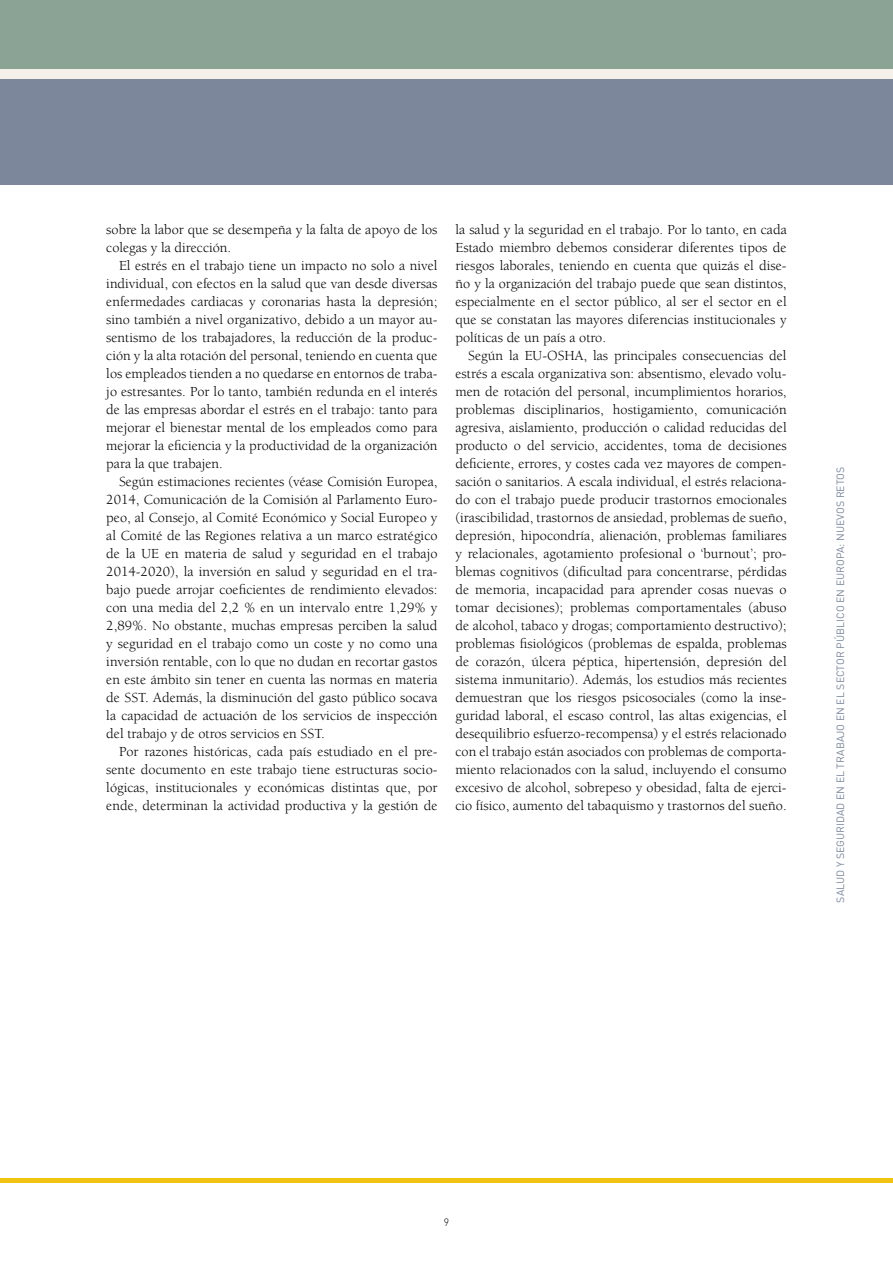
<style>
.page{position:relative;width:893px;height:1263px;background:#fff}
.page>*{position:absolute;margin:0;border:0;box-sizing:border-box;transform-origin:0 0}
.t1{font:14.25px/18px "Berkeley";color:#000;text-align:justify}
.t2{font:10.5px "DIN";color:#7c879c}
.t3{font:300 10.5px "DIN";color:#000}
</style>
<div class="page">
<div style="left:0;top:79px;width:893px;height:106px;background:#7c879c"></div>
<div style="left:0;top:68px;width:893px;height:11px;background:#f5f1ea"></div>
<hr style="left:0;top:1178px;width:893px;height:4px;background:#f1c413">
<div style="left:0;top:0;width:893px;height:68px;background:#8aa395"></div>
<p class="t1" style="left:106px;top:221px;width:333px">sobre la labor que se desempeña y la falta de apoyo de los colegas y la dirección.</p>
<p class="t1" style="left:106px;top:257px;width:333px;text-indent:13px">El estrés en el trabajo tiene un impacto no solo a nivel individual, con efectos en la salud que van desde diversas enfermedades cardiacas y coronarias hasta la depresión; sino también a nivel organizativo, debido a un mayor au&shy;sentismo de los trabajadores, la reducción de la produc&shy;ción y la alta rotación del personal, teniendo en cuenta que los empleados tienden a no quedarse en entornos de traba&shy;jo estresantes. Por lo tanto, también redunda en el interés de las empresas abordar el estrés en el trabajo: tanto para mejorar el bienestar mental de los empleados como para mejorar la eficiencia y la productividad de la organización para la que trabajen.</p>
<p class="t1" style="left:106px;top:473px;width:333px;text-indent:13px">Según estimaciones recientes (véase Comisión Europea, 2014, Comunicación de la Comisión al Parlamento Euro&shy;peo, al Consejo, al Comité Económico y Social Europeo y al Comité de las Regiones relativa a un marco estratégico de la UE en materia de salud y seguridad en el trabajo 2014-2020), la inversión en salud y seguridad en el tra&shy;bajo puede arrojar coeficientes de rendimiento elevados: con una media del 2,2 % en un intervalo entre 1,29% y 2,89%. No obstante, muchas empresas perciben la salud y seguridad en el trabajo como un coste y no como una inversión rentable, con lo que no dudan en recortar gastos en este ámbito sin tener en cuenta las normas en materia de SST. Además, la disminución del gasto público socava la capacidad de actuación de los servicios de inspección del trabajo y de otros servicios en SST.</p>
<p class="t1" style="left:106px;top:743px;width:333px;text-indent:13px">Por razones históricas, cada país estudiado en el pre&shy;sente documento en este trabajo tiene estructuras socio&shy;lógicas, institucionales y económicas distintas que, por ende, determinan la actividad productiva y la gestión de</p>
<p class="t1" style="left:455px;top:221px;width:333px">la salud y la seguridad en el trabajo. Por lo tanto, en cada Estado miembro debemos considerar diferentes tipos de riesgos laborales, teniendo en cuenta que quizás el dise&shy;ño y la organización del trabajo puede que sean distintos, especialmente en el sector público, al ser el sector en el que se constatan las mayores diferencias institucionales y políticas de un país a otro.</p>
<p class="t1" style="left:455px;top:347px;width:333px;text-indent:13px">Según la EU-OSHA, las principales consecuencias del estrés a escala organizativa son: absentismo, elevado volu&shy;men de rotación del personal, incumplimientos horarios, problemas disciplinarios, hostigamiento, comunicación agresiva, aislamiento, producción o calidad reducidas del producto o del servicio, accidentes, toma de decisiones deficiente, errores, y costes cada vez mayores de compen&shy;sación o sanitarios. A escala individual, el estrés relaciona&shy;do con el trabajo puede producir trastornos emocionales (irascibilidad, trastornos de ansiedad, problemas de sueño, depresión, hipocondría, alienación, problemas familiares y relacionales, agotamiento profesional o ‘burnout’; pro&shy;blemas cognitivos (dificultad para concentrarse, pérdidas de memoria, incapacidad para aprender cosas nuevas o tomar decisiones); problemas comportamentales (abuso de alcohol, tabaco y drogas; comportamiento destructivo); problemas fisiológicos (problemas de espalda, problemas de corazón, úlcera péptica, hipertensión, depresión del sistema inmunitario). Además, los estudios más recientes demuestran que los riesgos psicosociales (como la inse&shy;guridad laboral, el escaso control, las altas exigencias, el desequilibrio esfuerzo-recompensa) y el estrés relacionado con el trabajo están asociados con problemas de comporta&shy;miento relacionados con la salud, incluyendo el consumo excesivo de alcohol, sobrepeso y obesidad, falta de ejerci&shy;cio físico, aumento del tabaquismo y trastornos del sueño.</p>
<p class="t2" style="left:834px;top:902px;width:437px;rotate:-90deg">SALUD Y SEGURIDAD EN EL TRABAJO EN EL SECTOR PÚBLICO EN EUROPA: NUEVOS RETOS</p>
<p class="t3" style="left:444px;top:1216px;width:7px">9</p>
</div>
